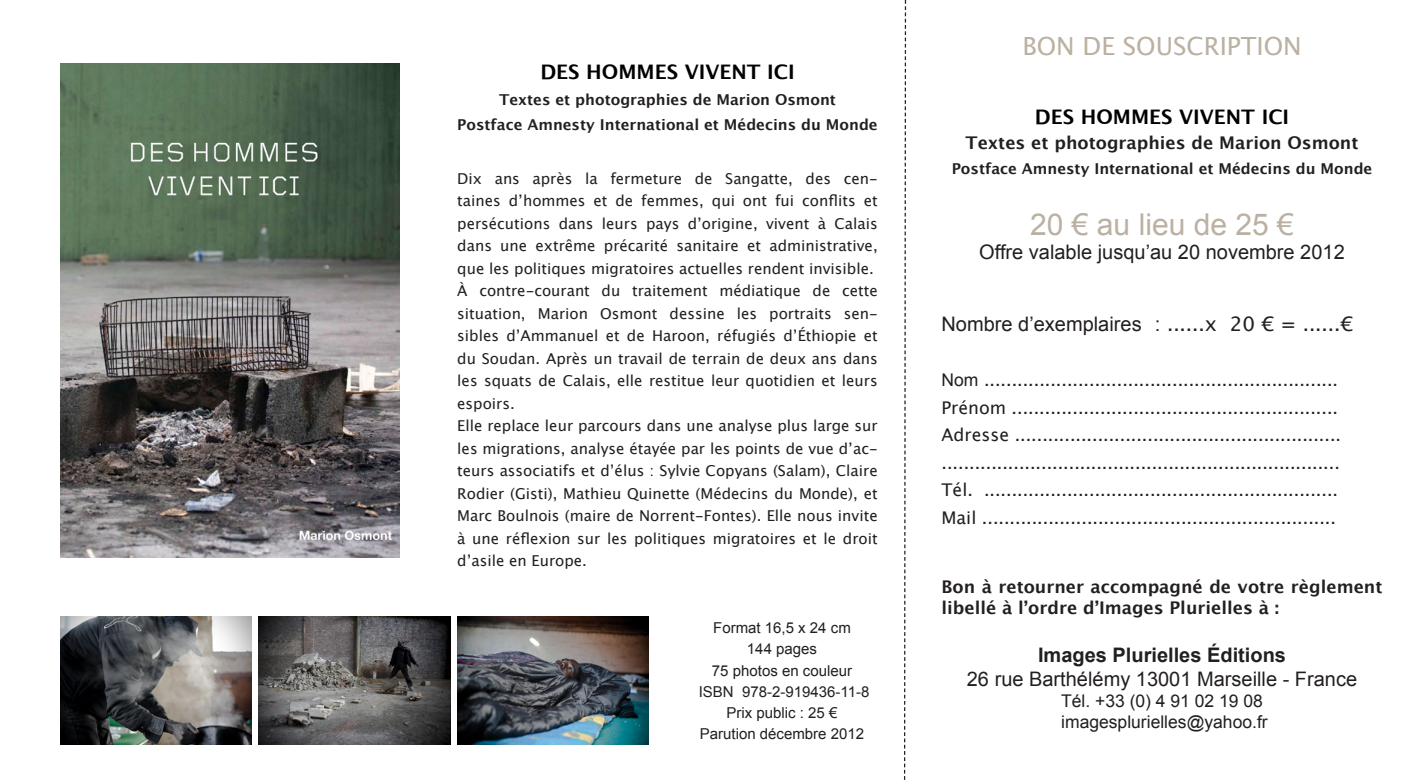
<style>
.page{position:relative;width:1418px;height:780px;background:#fff}
.page>*{position:absolute;margin:0;border:0;box-sizing:border-box;transform-origin:0 0}
.t1{font:30px "Arial";color:#bbb1a3}
.t2{font:25px "Lucida Grande";color:#bbb1a3}
.t3{font:20px "Arial";color:#231f20}
.t4{font:700 20px "Lucida Grande";color:#000}
.t5{font:700 20px "Arial";color:#231f20}
.t6{font:17.5px "Lucida Grande";color:#231f20}
.t7{font:700 17.5px/21px "Lucida Grande";color:#231f20}
.t8{font:17.5px "Arial";color:#231f20}
.t9{font:15px/22.5px "Lucida Grande";color:#231f20;text-align:justify}
.t10{font:700 15px "Lucida Grande";color:#231f20}
.t11{font:15px "Arial";color:#231f20}
.s1{font-family:"Lucida Grande"}
.s2{font-family:"Arial"}
</style>
<div class="page">
<img style="left:60px;top:64px;width:340px;height:493px">
<img style="left:60px;top:617px;width:192px;height:127px">
<img style="left:259px;top:617px;width:191px;height:127px">
<img style="left:457px;top:617px;width:191px;height:127px">
<svg style="left:904px;top:0;width:2px;height:780px"></svg>
<p class="t4" style="left:540px;top:56px;width:256px">DES HOMMES VIVENT ICI</p>
<p class="t10" style="left:499px;top:87px;width:338px">Textes et photographies de Marion Osmont</p>
<p class="t10" style="left:457px;top:112px;width:422px">Postface Amnesty International et Médecins du Monde</p>
<p class="t9" style="left:457px;top:167px;width:422px">Dix ans après la fermeture de Sangatte, des cen&shy;taines d’hommes et de femmes, qui ont fui conflits et persécutions dans leurs pays d’origine, vivent à Calais dans une extrême précarité sanitaire et administrative, que les politiques migratoires actuelles rendent invisible.</p>
<p class="t9" style="left:457px;top:280px;width:422px">À contre-courant du traitement médiatique de cette situation, Marion Osmont dessine les portraits sen&shy;sibles d’Ammanuel et de Haroon, réfugiés d’Éthiopie et du Soudan. Après un travail de terrain de deux ans dans les squats de Calais, elle restitue leur quotidien et leurs espoirs.</p>
<p class="t9" style="left:457px;top:415px;width:422px">Elle replace leur parcours dans une analyse plus large sur les migrations, analyse étayée par les points de vue d’ac&shy;teurs associatifs et d’élus : Sylvie Copyans (Salam), Claire Rodier (Gisti), Mathieu Quinette (Médecins du Monde), et Marc Boulnois (maire de Norrent-Fontes). Elle nous invite à une réflexion sur les politiques migratoires et le droit d’asile en Europe.</p>
<p class="t11" style="left:713px;top:618px;width:139px">Format 16,5 x 24 cm</p>
<p class="t11" style="left:747px;top:639px;width:72px">144 pages</p>
<p class="t11" style="left:712px;top:660px;width:142px">75 photos en couleur</p>
<p class="t11" style="left:698px;top:681px;width:172px">ISBN 978-2-919436-11-8</p>
<p class="t11" style="left:726px;top:703px;width:112px">Prix public : 25 €</p>
<p class="t11" style="left:700px;top:724px;width:166px">Parution décembre 2012</p>
<p class="t2" style="left:1022px;top:32px;width:281px">BON DE SOUSCRIPTION</p>
<p class="t4" style="left:1034px;top:101px;width:256px">DES HOMMES VIVENT ICI</p>
<p class="t7" style="left:965px;top:132px;width:394px">Textes et photographies de Marion Osmont</p>
<p class="t10" style="left:951px;top:156px;width:422px">Postface Amnesty International et Médecins du Monde</p>
<p class="t1" style="left:1030px;top:205px;width:265px">20 € au lieu de 25 €</p>
<p class="t3" style="left:979px;top:239px;width:367px">Offre valable jusqu’au 20 novembre 2012</p>
<p class="t3" style="left:941px;top:311px;width:413px">Nombre d’exemplaires <span class="s1">: ......x 20 € = ......€</span></p>
<p class="t6" style="left:941px;top:370px;width:398px"><span class="s2">Nom</span> ................................................................</p>
<p class="t6" style="left:941px;top:397px;width:398px">Prénom ...........................................................</p>
<p class="t6" style="left:941px;top:425px;width:401px">Adresse ...........................................................</p>
<p class="t6" style="left:941px;top:452px;width:400px">........................................................................</p>
<p class="t6" style="left:941px;top:480px;width:398px">Tél. ................................................................</p>
<p class="t6" style="left:941px;top:507px;width:396px">Mail ................................................................</p>
<p class="t7" style="left:941px;top:576px;width:442px">Bon à retourner accompagné de votre règlement libellé à l’ordre d’Images Plurielles à :</p>
<p class="t5" style="left:1038px;top:641px;width:249px">Images Plurielles Éditions</p>
<p class="t3" style="left:966px;top:665px;width:392px">26 rue Barthélémy 13001 Marseille - France</p>
<p class="t8" style="left:1061px;top:689px;width:203px">Tél. +33 (0) 4 91 02 19 08</p>
<p class="t8" style="left:1061px;top:710px;width:208px">imagesplurielles@yahoo.fr</p>
</div>
